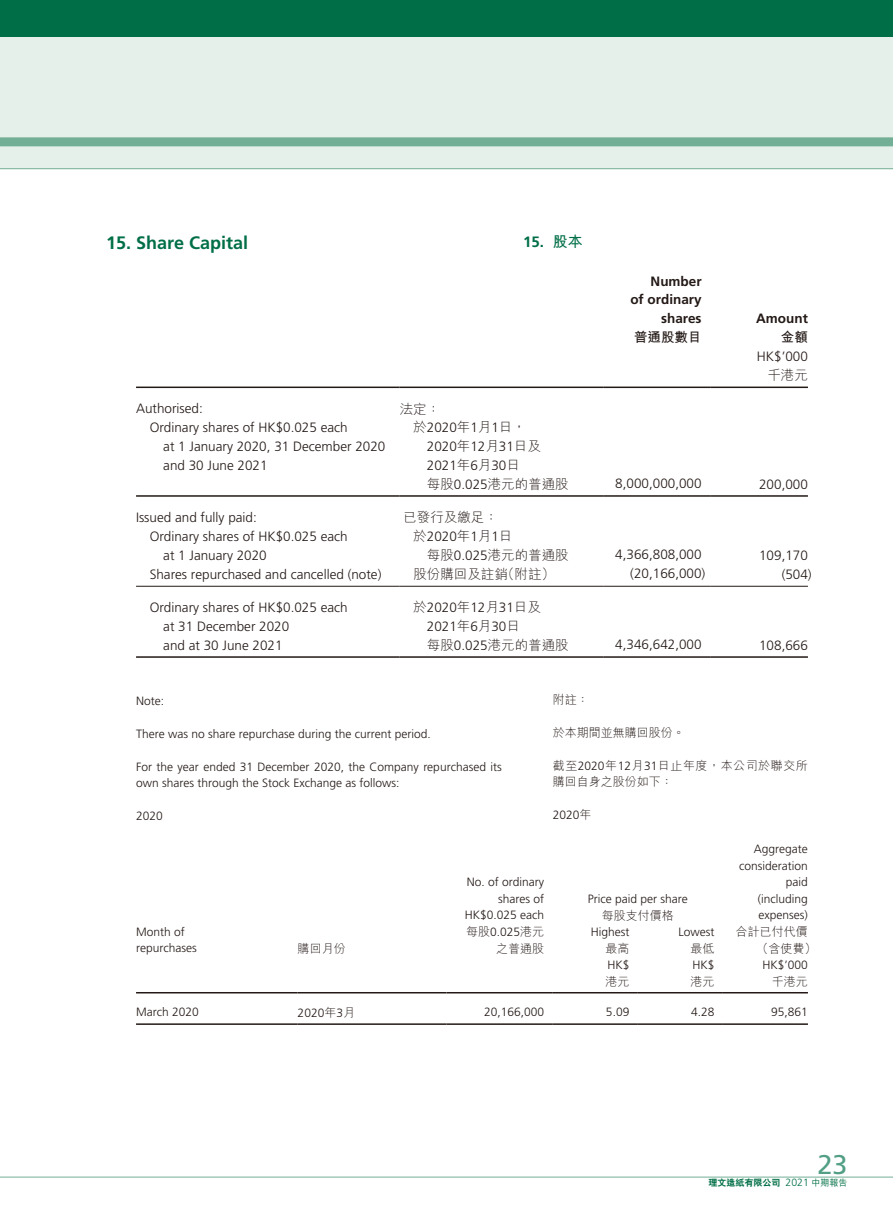
<style>
.page{position:relative;width:893px;height:1212px;background:#fff}
.page>*{position:absolute;margin:0;border:0;box-sizing:border-box;transform-origin:0 0}
.t1{font:27px "Frutiger LT Std";color:#529f84}
.t2{font:700 18px "Frutiger LT Std";color:#006f47}
.t3{font:700 15px "Frutiger LT Std";color:#006f47}
.t4{font:300 13.5px/18.8px "Frutiger LT Std";color:#231916}
.t5{font:13.5px "M Hei HK Light E Ten B5 H";color:#231916}
.t6{font:700 13.5px/18.8px "Frutiger LT Std";color:#231916;text-align:right}
.t7{font:13.5px "M Hei HK Bold E Ten B5 H";color:#231916}
.t8{font:300 12px/16.5px "Frutiger LT Std";color:#231916}
.t9{font:12px/16.5px "M Hei HK Light E Ten B5 H";color:#231916}
.t10{font:12px/16.5px "M Hei HK Light E Ten B5 H";letter-spacing:.045em;color:#231916}
.t11{font:9px "C Hei 2 HK Xbold E Ten B5 H";color:#006f47}
.s1{font-family:"M Hei HK Bold E Ten B5 H";font-weight:400}
.s2{font-family:"M Hei HK Light E Ten B5 H";font-weight:400}
.s3{font-family:"Frutiger LT Std";font-weight:300}
.s4{font-family:"Frutiger LT Std";font-weight:300;font-size:10.5px}
.s5{font-family:"M Hei HK Medium E Ten B5 H"}
</style>
<div class="page">
<div style="left:0;top:0;width:893px;height:168px;background:#e6f0ea"></div>
<div style="left:0;top:137px;width:893px;height:9px;background:#73ae96"></div>
<hr style="left:0;top:168px;width:893px;height:1px;background:#73ae96">
<div style="left:0;top:0;width:893px;height:36px;background:#006f47"></div>
<hr style="left:0;top:1177px;width:893px;height:1px;background:#73ae96">
<hr style="left:136px;top:387px;width:264px;height:1px;background:#231916">
<hr style="left:400px;top:387px;width:204px;height:1px;background:#231916">
<hr style="left:604px;top:387px;width:106px;height:1px;background:#231916">
<hr style="left:710px;top:387px;width:98px;height:1px;background:#231916">
<hr style="left:136px;top:495px;width:264px;height:2px;background:#231916">
<hr style="left:400px;top:495px;width:204px;height:2px;background:#231916">
<hr style="left:604px;top:495px;width:106px;height:2px;background:#231916">
<hr style="left:710px;top:495px;width:98px;height:2px;background:#231916">
<hr style="left:136px;top:586px;width:264px;height:1px;background:#231916">
<hr style="left:400px;top:586px;width:204px;height:1px;background:#231916">
<hr style="left:604px;top:586px;width:106px;height:1px;background:#231916">
<hr style="left:710px;top:586px;width:98px;height:1px;background:#231916">
<hr style="left:136px;top:656px;width:264px;height:2px;background:#231916">
<hr style="left:400px;top:656px;width:204px;height:2px;background:#231916">
<hr style="left:604px;top:656px;width:106px;height:2px;background:#231916">
<hr style="left:710px;top:656px;width:98px;height:2px;background:#231916">
<hr style="left:136px;top:992px;width:162px;height:1px;background:#231916">
<hr style="left:298px;top:992px;width:148px;height:1px;background:#231916">
<hr style="left:446px;top:992px;width:107px;height:1px;background:#231916">
<hr style="left:553px;top:992px;width:85px;height:1px;background:#231916">
<hr style="left:638px;top:992px;width:85px;height:1px;background:#231916">
<hr style="left:723px;top:992px;width:85px;height:1px;background:#231916">
<hr style="left:136px;top:1023px;width:162px;height:2px;background:#231916">
<hr style="left:298px;top:1023px;width:148px;height:2px;background:#231916">
<hr style="left:446px;top:1023px;width:107px;height:2px;background:#231916">
<hr style="left:553px;top:1023px;width:85px;height:2px;background:#231916">
<hr style="left:638px;top:1023px;width:85px;height:2px;background:#231916">
<hr style="left:723px;top:1023px;width:85px;height:2px;background:#231916">
<h2 class="t2" style="left:106px;top:234px;width:143px">15. Share Capital</h2>
<p class="t3" style="left:523px;top:235px;width:61px">15. <span class="s1">股本</span></p>
<p class="t6" style="left:630px;top:272px;width:73px">Number<br>of ordinary shares</p>
<p class="t6" style="left:756px;top:310px;width:53px">Amount</p>
<p class="t7" style="left:634px;top:332px;width:69px">普通股數目</p>
<p class="t7" style="left:781px;top:332px;width:28px">金額</p>
<p class="t4" style="left:757px;top:347px;width:53px">HK$’000</p>
<p class="t5" style="left:767px;top:370px;width:42px">千港元</p>
<p class="t4" style="left:136px;top:400px;width:68px">Authorised:</p>
<p class="t5" style="left:400px;top:403px;width:42px">法定：</p>
<p class="t4" style="left:163px;top:419px;width:224px;text-indent:-14px">Ordinary shares of HK$0.025 each<br>at 1 January 2020, 31 December 2020 and 30 June 2021</p>
<p class="t4" style="left:427px;top:419px;width:116px;text-indent:-14px"><span class="s2">於</span>2020<span class="s2">年</span>1<span class="s2">月</span>1<span class="s2">日，<br></span>2020<span class="s2">年</span>12<span class="s2">月</span>31<span class="s2">日及<br></span>2021<span class="s2">年</span>6<span class="s2">月</span>30<span class="s2">日</span></p>
<p class="t5" style="left:427px;top:478px;width:143px">每股<span class="s3">0.025</span>港元的普通股</p>
<p class="t4" style="left:615px;top:475px;width:88px">8,000,000,000</p>
<p class="t4" style="left:759px;top:475px;width:50px">200,000</p>
<p class="t4" style="left:136px;top:509px;width:122px">Issued and fully paid:</p>
<p class="t5" style="left:403px;top:512px;width:96px">已發行及繳足：</p>
<p class="t4" style="left:163px;top:528px;width:186px;text-indent:-14px">Ordinary shares of HK$0.025 each at 1 January 2020</p>
<p class="t4" style="left:413px;top:528px;width:101px"><span class="s2">於</span>2020<span class="s2">年</span>1<span class="s2">月</span>1<span class="s2">日</span></p>
<p class="t5" style="left:427px;top:550px;width:143px">每股<span class="s3">0.025</span>港元的普通股</p>
<p class="t4" style="left:615px;top:546px;width:88px">4,366,808,000</p>
<p class="t4" style="left:759px;top:546px;width:50px">109,170</p>
<p class="t4" style="left:150px;top:565px;width:233px">Shares repurchased and cancelled (note)</p>
<p class="t5" style="left:413px;top:568px;width:143px">股份購回及註銷（附註）</p>
<p class="t4" style="left:630px;top:565px;width:77px">(20,166,000)</p>
<p class="t4" style="left:782px;top:565px;width:32px">(504)</p>
<p class="t4" style="left:163px;top:599px;width:186px;text-indent:-14px">Ordinary shares of HK$0.025 each at 31 December 2020<br>and at 30 June 2021</p>
<p class="t4" style="left:413px;top:599px;width:129px;text-align:center"><span class="s2">於</span>2020<span class="s2">年</span>12<span class="s2">月</span>31<span class="s2">日及<br></span>2021<span class="s2">年</span>6<span class="s2">月</span>30<span class="s2">日</span></p>
<p class="t5" style="left:427px;top:639px;width:143px">每股<span class="s3">0.025</span>港元的普通股</p>
<p class="t4" style="left:615px;top:636px;width:88px">4,346,642,000</p>
<p class="t4" style="left:759px;top:636px;width:50px">108,666</p>
<p class="t8" style="left:136px;top:693px;width:30px">Note:</p>
<p class="t8" style="left:136px;top:726px;width:296px">There was no share repurchase during the current period.</p>
<p class="t8" style="left:136px;top:759px;width:367px">For the year ended 31 December 2020, the Company repurchased its own shares through the Stock Exchange as follows:</p>
<p class="t8" style="left:136px;top:808px;width:28px">2020</p>
<p class="t9" style="left:553px;top:693px;width:37px">附註：</p>
<p class="t9" style="left:553px;top:726px;width:133px">於本期間並無購回股份。</p>
<p class="t10" style="left:553px;top:759px;width:257px">截至<span class="s3">2020</span>年<span class="s3">12</span>月<span class="s3">31</span>日止年度，本公司於聯交所購回自身之股份如下：</p>
<p class="t8" style="left:553px;top:807px;width:40px">2020<span class="s2">年</span></p>
<p class="t8" style="left:136px;top:924px;width:62px">Month of repurchases</p>
<p class="t9" style="left:298px;top:941px;width:49px">購回月份</p>
<p class="t8" style="left:465px;top:874px;width:81px;text-align:right">No. of ordinary shares of<br>HK$0.025 each<span class="s2">每股</span>0.025<span class="s2">港元</span></p>
<p class="t9" style="left:496px;top:941px;width:49px">之普通股</p>
<p class="t8" style="left:588px;top:891px;width:102px">Price paid per share</p>
<p class="t9" style="left:602px;top:908px;width:73px">每股支付價格</p>
<p class="t8" style="left:591px;top:924px;width:40px">Highest</p>
<p class="t9" style="left:605px;top:941px;width:25px">最高</p>
<p class="t8" style="left:678px;top:924px;width:37px">Lowest</p>
<p class="t9" style="left:690px;top:941px;width:25px">最低</p>
<p class="t8" style="left:739px;top:841px;width:70px;text-align:right">Aggregate consideration paid (including expenses)</p>
<p class="t9" style="left:756px;top:925px;width:61px;text-indent:-21px">合計已付代價（含使費）</p>
<p class="t8" style="left:607px;top:957px;width:24px">HK$</p>
<p class="t8" style="left:692px;top:957px;width:24px">HK$</p>
<p class="t8" style="left:763px;top:957px;width:47px">HK$’000</p>
<p class="t9" style="left:605px;top:974px;width:25px">港元</p>
<p class="t9" style="left:690px;top:974px;width:25px">港元</p>
<p class="t9" style="left:772px;top:974px;width:37px">千港元</p>
<p class="t8" style="left:136px;top:1005px;width:64px">March 2020</p>
<p class="t8" style="left:298px;top:1005px;width:59px">2020<span class="s2">年</span>3<span class="s2">月</span></p>
<p class="t8" style="left:484px;top:1005px;width:62px">20,166,000</p>
<p class="t8" style="left:606px;top:1005px;width:25px">5.09</p>
<p class="t8" style="left:691px;top:1005px;width:25px">4.28</p>
<p class="t8" style="left:771px;top:1005px;width:38px">95,861</p>
<h1 class="t1" style="left:817px;top:1151px;width:32px">23</h1>
<p class="t11" style="left:709px;top:1179px;width:140px">理文造紙有限公司 <span class="s4">2021</span> <span class="s5">中期報告</span></p>
</div>
